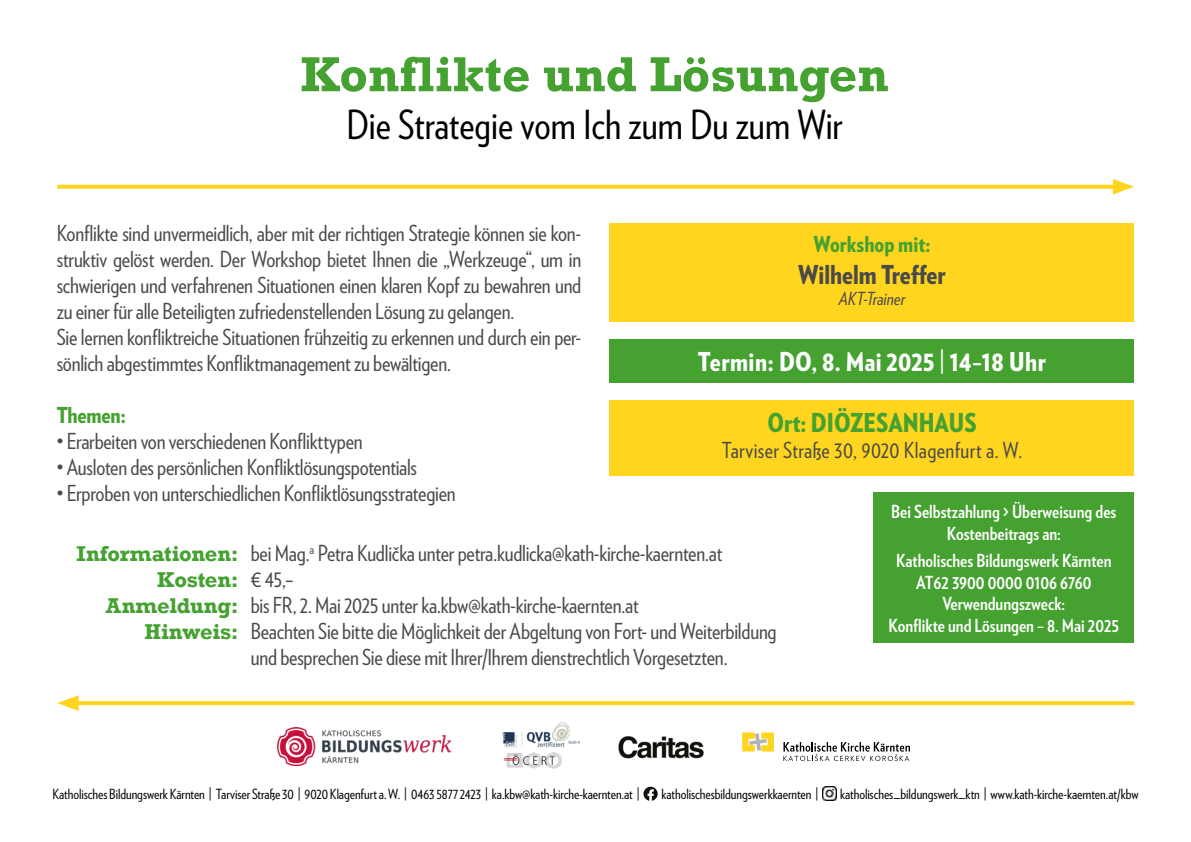
<style>
.page{position:relative;width:1191px;height:842px;background:#fff}
.page>*{position:absolute;margin:0;border:0;box-sizing:border-box;transform-origin:0 0}
.t1{font:700 50px "Rockwell";color:#45a130}
.t2{font:40px "Verlag Condensed";color:#000}
.t3{font:900 26px "Verlag Condensed";letter-spacing:.01em;color:#fff}
.t4{font:900 26px "Verlag Condensed";color:#45a130}
.t5{font:900 26px "Verlag Condensed";color:#4a4a49}
.t6{font:22px/26px "Verlag Condensed";letter-spacing:-.01em;color:#4a4a49}
.t7{font:22px "Verlag Condensed";letter-spacing:.015em;color:#4a4a49}
.t8{font:900 22px "Verlag Condensed";color:#45a130}
.t9{font:700 22px "Rockwell";letter-spacing:-.01em;color:#45a130}
.t10{font:700 18px/21.6px "Verlag Condensed";color:#fff;text-align:center}
.t11{font:italic 18px "Verlag Condensed";color:#4a4a49}
.t12{font:14px "Verlag Condensed";letter-spacing:-.005em;color:#000}
.s1{font-family:"Rockwell";font-weight:700;color:#45a130}
.s2{font-family:"Verlag Condensed";font-weight:400;color:#4a4a49}
.s3{font-weight:400}
</style>
<div class="page">
<svg style="left:57px;top:185px;width:1055px;height:4px;background:#ffd72d"></svg>
<svg style="left:1112px;top:179px;width:22px;height:16px"></svg>
<svg style="left:79px;top:701px;width:1055px;height:4px;background:#ffd524"></svg>
<svg style="left:57px;top:695px;width:22px;height:16px"></svg>
<div style="left:609px;top:223px;width:525px;height:99px;background:#ffd520"></div>
<div style="left:609px;top:400px;width:525px;height:75px;background:#ffd520"></div>
<div style="left:609px;top:339px;width:525px;height:44px;background:#45a130"></div>
<div style="left:873px;top:492px;width:261px;height:151px;background:#45a130"></div>
<svg style="left:742px;top:732px;width:32px;height:19px"></svg>
<svg style="left:783px;top:742px;width:127px;height:19px"></svg>
<img style="left:278px;top:728px;width:172px;height:38px">
<img style="left:502px;top:723px;width:78px;height:46px">
<img style="left:618px;top:736px;width:86px;height:23px">
<svg style="left:643px;top:787px;width:14px;height:14px"></svg>
<img style="left:822px;top:787px;width:14px;height:14px">
<h1 class="t1" style="left:301px;top:44px;width:589px">Konflikte und Lösungen</h1>
<h2 class="t2" style="left:346px;top:97px;width:498px">Die Strategie vom Ich zum Du zum Wir</h2>
<p class="t6" style="left:57px;top:219px;width:526px">Konflikte sind unvermeidlich, aber mit der richtigen Strategie können sie kon&shy;struktiv gelöst werden. Der Workshop bietet Ihnen die „Werkzeuge“, um in schwierigen und verfahrenen Situationen einen klaren Kopf zu bewahren und zu einer für alle Beteiligten zufriedenstellenden Lösung zu gelangen.<br>Sie lernen konfliktreiche Situationen frühzeitig zu erkennen und durch ein per&shy;sönlich abgestimmtes Konfliktmanagement zu bewältigen.</p>
<p class="t8" style="left:57px;top:398px;width:70px">Themen:</p>
<p class="t6" style="left:57px;top:427px;width:307px">• Erarbeiten von verschiedenen Konflikttypen</p>
<p class="t6" style="left:57px;top:453px;width:362px">• Ausloten des persönlichen Konfliktlösungspotentials</p>
<p class="t6" style="left:57px;top:479px;width:400px">• Erproben von unterschiedlichen Konfliktlösungsstrategien</p>
<p class="t6" style="left:77px;top:539px;width:647px"><span class="s1">Informationen:</span> bei Mag.<sup>a</sup> Petra Kudlička unter petra.kudlicka@kath-kirche-kaernten.at</p>
<p class="t9" style="left:157px;top:566px;width:138px">Kosten: <span class="s2">€ 45,–</span></p>
<p class="t6" style="left:106px;top:591px;width:534px"><span class="s1">Anmeldung:</span> bis FR, 2. Mai 2025 unter ka.kbw@kath-kirche-kaernten.at</p>
<p class="t6" style="left:144px;top:617px;width:633px"><span class="s1">Hinweis:</span> Beachten Sie bitte die Möglichkeit der Abgeltung von Fort- und Weiterbildung</p>
<p class="t6" style="left:251px;top:643px;width:478px">und besprechen Sie diese mit Ihrer/Ihrem dienstrechtlich Vorgesetzten.</p>
<p class="t8" style="left:813px;top:227px;width:118px">Workshop mit:</p>
<p class="t5" style="left:798px;top:254px;width:149px">Wilhelm Treffer</p>
<p class="t11" style="left:838px;top:286px;width:68px">AKT-Trainer</p>
<p class="t3" style="left:698px;top:342px;width:350px">Termin: DO, 8. Mai 2025 <span class="s3">|</span> 14–18 Uhr</p>
<p class="t4" style="left:767px;top:402px;width:210px">Ort: DIÖZESANHAUS</p>
<p class="t7" style="left:722px;top:435px;width:302px">Tarviser Straße 30, 9020 Klagenfurt a. W.</p>
<p class="t10" style="left:891px;top:500px;width:227px">Bei Selbstzahlung &gt; Überweisung des<br>Kostenbeitrags an:</p>
<p class="t10" style="left:888px;top:549px;width:232px">Katholisches Bildungswerk Kärnten<br>AT62 3900 0000 0106 6760<br>Verwendungszweck:<br>Konflikte und Lösungen – 8. Mai 2025</p>
<p class="t12" style="left:52px;top:784px;width:588px">Katholisches Bildungswerk Kärnten | Tarviser Straße 30 | 9020 Klagenfurt a. W. | 0463 5877 2423 | ka.kbw@kath-kirche-kaernten.at |</p>
<p class="t12" style="left:661px;top:784px;width:158px">katholischesbildungswerkkaernten |</p>
<p class="t12" style="left:840px;top:784px;width:300px">katholisches_bildungswerk_ktn | www.kath-kirche-kaernten.at/kbw</p>
</div>
